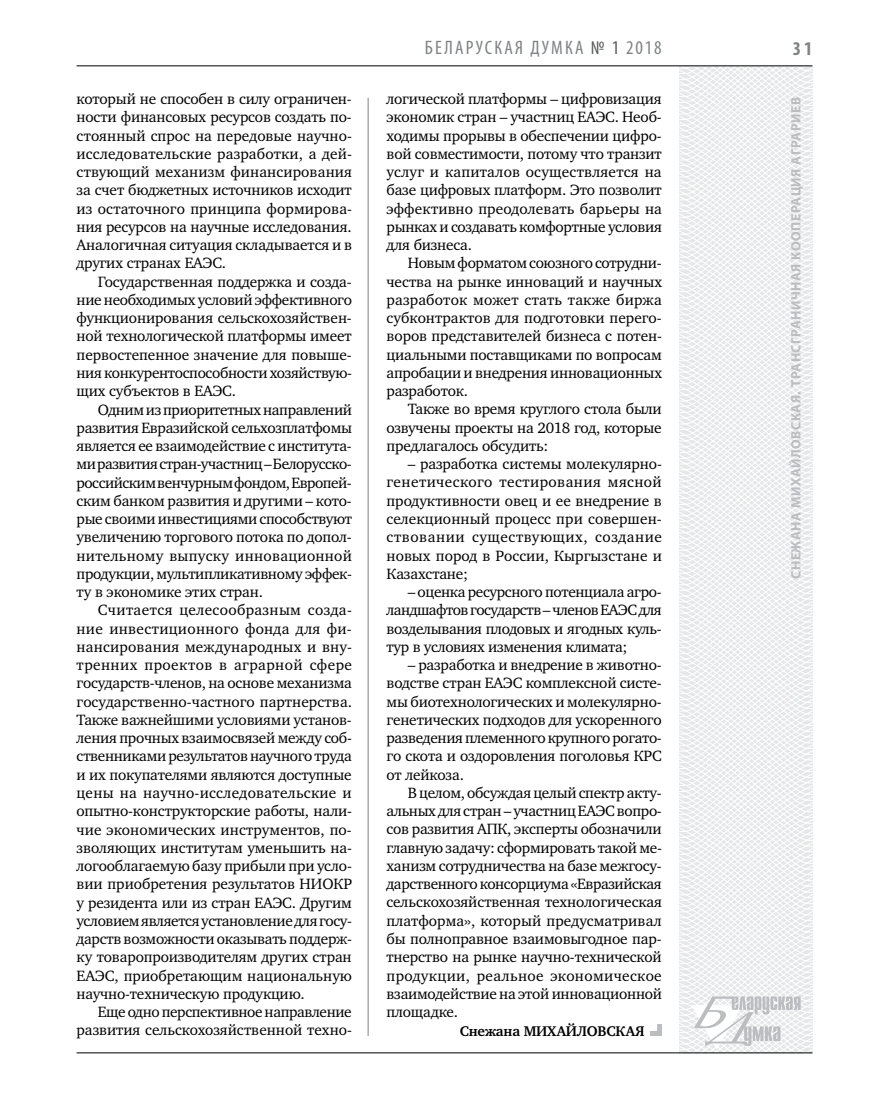
<style>
.page{position:relative;width:872px;height:1106px;background:#fff}
.page>*{position:absolute;margin:0;border:0;box-sizing:border-box;transform-origin:0 0}
.t1{font:condensed 19.5px "Myriad Pro";letter-spacing:.11em;color:#808285}
.t2{font:700 condensed 19.5px "Myriad Pro";color:#808285}
.t3{font:15.3px/18.3px "Charter C";letter-spacing:-.01em;color:#000;text-align:justify}
.t4{font:700 14.4px "Charter C";letter-spacing:-.01em;color:#000}
.t5{font:700 13.5px "Myriad Pro";letter-spacing:.04em;color:#bcbdc0}
.s1{color:#58595b}
</style>
<div class="page">
<hr style="left:368px;top:98px;width:1px;height:938px;background:#808285">
<svg style="left:621px;top:65px;width:192px;height:989px"></svg>
<svg style="left:691px;top:996px;width:109px;height:53px"></svg>
<hr style="left:77px;top:65px;width:735px;height:1px;background:#000">
<hr style="left:77px;top:1052px;width:735px;height:1px;background:#000">
<div style="left:657px;top:1023px;width:5px;height:12px;background:#bcbdc0"></div>
<hr style="left:650px;top:1031px;width:12px;height:4px;background:#bcbdc0">
<p class="t3" style="left:77px;top:90px;width:277px">который не способен в силу ограничен&shy;ности финансовых ресурсов создать по&shy;стоянный спрос на передовые научно&shy;исследовательские разработки, а дей&shy;ствующий механизм финансирования за счет бюджетных источников исходит из остаточного принципа формирова&shy;ния ресурсов на научные исследования.<br>Аналогичная ситуация складывается и в других странах ЕАЭС.</p>
<p class="t3" style="left:77px;top:272px;width:277px;text-indent:21px">Государственная поддержка и созда&shy;ние необходимых условий эффективного функционирования сельскохозяйствен&shy;ной технологической платформы имеет первостепенное значение для повыше&shy;ния конкурентоспособности хозяйствую&shy;щих субъектов в ЕАЭС.</p>
<p class="t3" style="left:77px;top:400px;width:277px;text-indent:21px">Одним из приоритетных направлений развития Евразийской сельхозплатфомы является ее взаимодействие с института&shy;ми развития стран-участниц – Белорусско&shy;российским венчурным фондом, Европей&shy;ским банком развития и другими – кото&shy;рые своими инвестициями способствуют увеличению торгового потока по допол&shy;нительному выпуску инновационной продукции, мультипликативному эффек&shy;ту в экономике этих стран.</p>
<p class="t3" style="left:77px;top:601px;width:277px;text-indent:21px">Считается целесообразным созда&shy;ние инвестиционного фонда для фи&shy;нансирования международных и вну&shy;тренних проектов в аграрной сфере государств-членов, на основе механизма государственно-частного партнерства.<br>Также важнейшими условиями установ&shy;ления прочных взаимосвязей между соб&shy;ственниками результатов научного труда и их покупателями являются доступные цены на научно-исследовательские и опытно-конструкторские работы, нали&shy;чие экономических инструментов, по&shy;зволяющих институтам уменьшить на&shy;логооблагаемую базу прибыли при усло&shy;вии приобретения результатов НИОКР у резидента или из стран ЕАЭС. Другим условием является установление для госу&shy;дарств возможности оказывать поддерж&shy;ку товаропроизводителям других стран ЕАЭС, приобретающим национальную научно-техническую продукцию.</p>
<p class="t3" style="left:77px;top:1003px;width:277px;text-align:right">Еще одно перспективное направление развития сельскохозяйственной техно-</p>
<p class="t1" style="left:425px;top:36px;width:238px">БЕЛАРУСКАЯ ДУМКА <span class="s1">№ 1</span> 2018</p>
<p class="t2" style="left:793px;top:37px;width:21px">31</p>
<p class="t3" style="left:386px;top:90px;width:277px">логической платформы – цифровизация экономик стран – участниц ЕАЭС. Необ&shy;ходимы прорывы в обеспечении цифро&shy;вой совместимости, потому что транзит услуг и капиталов осуществляется на базе цифровых платформ. Это позволит эффективно преодолевать барьеры на рынках и создавать комфортные условия для бизнеса.</p>
<p class="t3" style="left:386px;top:254px;width:277px;text-indent:21px">Новым форматом союзного сотрудни&shy;чества на рынке инноваций и научных разработок может стать также биржа субконтрактов для подготовки перего&shy;воров представителей бизнеса с потен&shy;циальными поставщиками по вопросам апробации и внедрения инновационных разработок.</p>
<p class="t3" style="left:386px;top:400px;width:277px;text-indent:21px">Также во время круглого стола были озвучены проекты на 2018 год, которые предлагалось обсудить:</p>
<p class="t3" style="left:386px;top:455px;width:277px;text-indent:21px">– разработка системы молекулярно&shy;генетического тестирования мясной продуктивности овец и ее внедрение в селекционный процесс при совершен&shy;ствовании существующих, создание новых пород в России, Кыргызстане и Казахстане;</p>
<p class="t3" style="left:386px;top:583px;width:277px;text-indent:21px">– оценка ресурсного потенциала агро&shy;ландшафтов государств – членов ЕАЭС для возделывания плодовых и ягодных куль&shy;тур в условиях изменения климата;</p>
<p class="t3" style="left:386px;top:656px;width:277px;text-indent:21px">– разработка и внедрение в животно&shy;водстве стран ЕАЭС комплексной систе&shy;мы биотехнологических и молекулярно&shy;генетических подходов для ускоренного разведения племенного крупного рогато&shy;го скота и оздоровления поголовья КРС от лейкоза.</p>
<p class="t3" style="left:386px;top:783px;width:277px;text-indent:21px">В целом, обсуждая целый спектр акту&shy;альных для стран – участниц ЕАЭС вопро&shy;сов развития АПК, эксперты обозначили главную задачу: сформировать такой ме&shy;ханизм сотрудничества на базе межгосу&shy;дарственного консорциума «Евразийская сельскохозяйственная технологическая платформа», который предусматривал бы полноправное взаимовыгодное пар&shy;тнерство на рынке научно-технической продукции, реальное экономическое взаимодействие на этой инновационной площадке.</p>
<p class="t4" style="left:460px;top:1022px;width:186px">Снежана МИХАЙЛОВСКАЯ</p>
<p class="t5" style="left:787px;top:579px;width:482px;rotate:-90deg">Снежана МИХАЙЛОВСКАЯ. Трансграничная кооперация аграриев</p>
</div>
